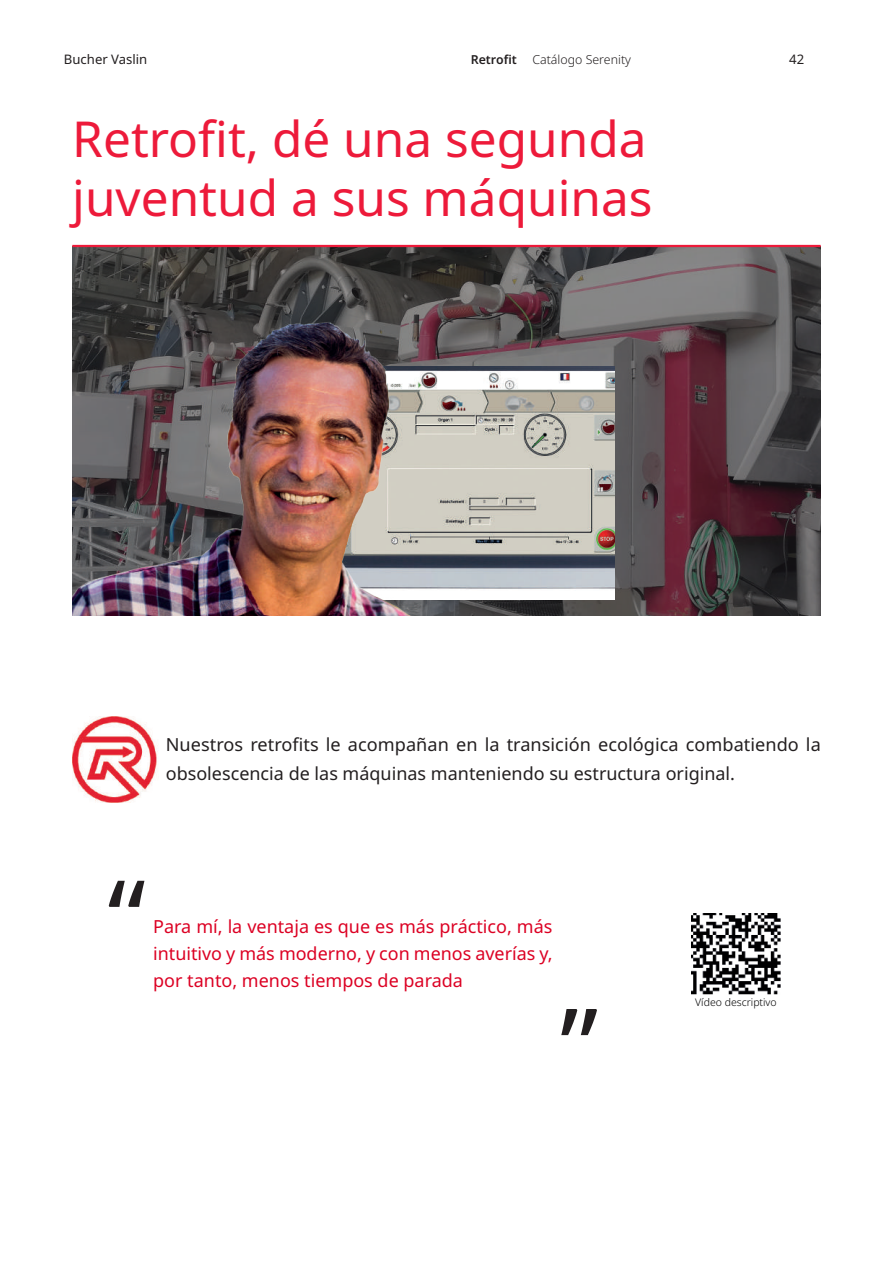
<style>
.page{position:relative;width:893px;height:1263px;background:#fff}
.page>*{position:absolute;margin:0;border:0;box-sizing:border-box;transform-origin:0 0}
.t1{font:106.5px "Noto Sans";color:#231f20}
.t2{font:49.5px/59.4px "Noto Sans";color:#ed1a3a}
.t3{font:18px/28.5px "Noto Sans";color:#231f20}
.t4{font:18px/27px "Noto Sans";color:#dc0023;text-align:justify}
.t5{font:13.2px "Noto Sans";color:#231f20}
.t6{font:300 12.3px "Noto Sans";color:#231f20}
.t7{font:600 12.3px "Noto Sans";color:#231f20}
.t8{font:300 10.5px "Noto Sans";color:#000}
</style>
<div class="page">
<img style="left:72px;top:247px;width:749px;height:369px">
<img style="left:478px;top:366px;width:136px;height:234px">
<img style="left:72px;top:322px;width:406px;height:294px">
<hr style="left:72px;top:245px;width:749px;height:2px;background:#ed1a3a">
<img style="left:72px;top:716px;width:86px;height:86px">
<img style="left:692px;top:914px;width:88px;height:80px">
<p class="t5" style="left:64px;top:50px;width:85px">Bucher Vaslin</p>
<p class="t7" style="left:471px;top:51px;width:48px">Retrofit</p>
<p class="t6" style="left:532px;top:51px;width:100px">Catálogo Serenity</p>
<p class="t5" style="left:789px;top:50px;width:17px">42</p>
<h2 class="t2" style="left:72px;top:110px;width:582px">Retrofit, dé una segunda juventud a sus máquinas</h2>
<p class="t3" style="left:166px;top:731px;width:656px">Nuestros retrofits le acompañan en la transición ecológica combatiendo la obsolescencia de las máquinas manteniendo su estructura original.</p>
<h1 class="t1" style="left:107px;top:843px;width:40px">“</h1>
<p class="t4" style="left:153px;top:913px;width:401px">Para mí, la ventaja es que es más práctico, más intuitivo y más moderno, y con menos averías y, por tanto, menos tiempos de parada</p>
<h1 class="t1" style="left:560px;top:971px;width:40px">”</h1>
<p class="t8" style="left:695px;top:995px;width:83px">Vídeo descriptivo</p>
</div>
